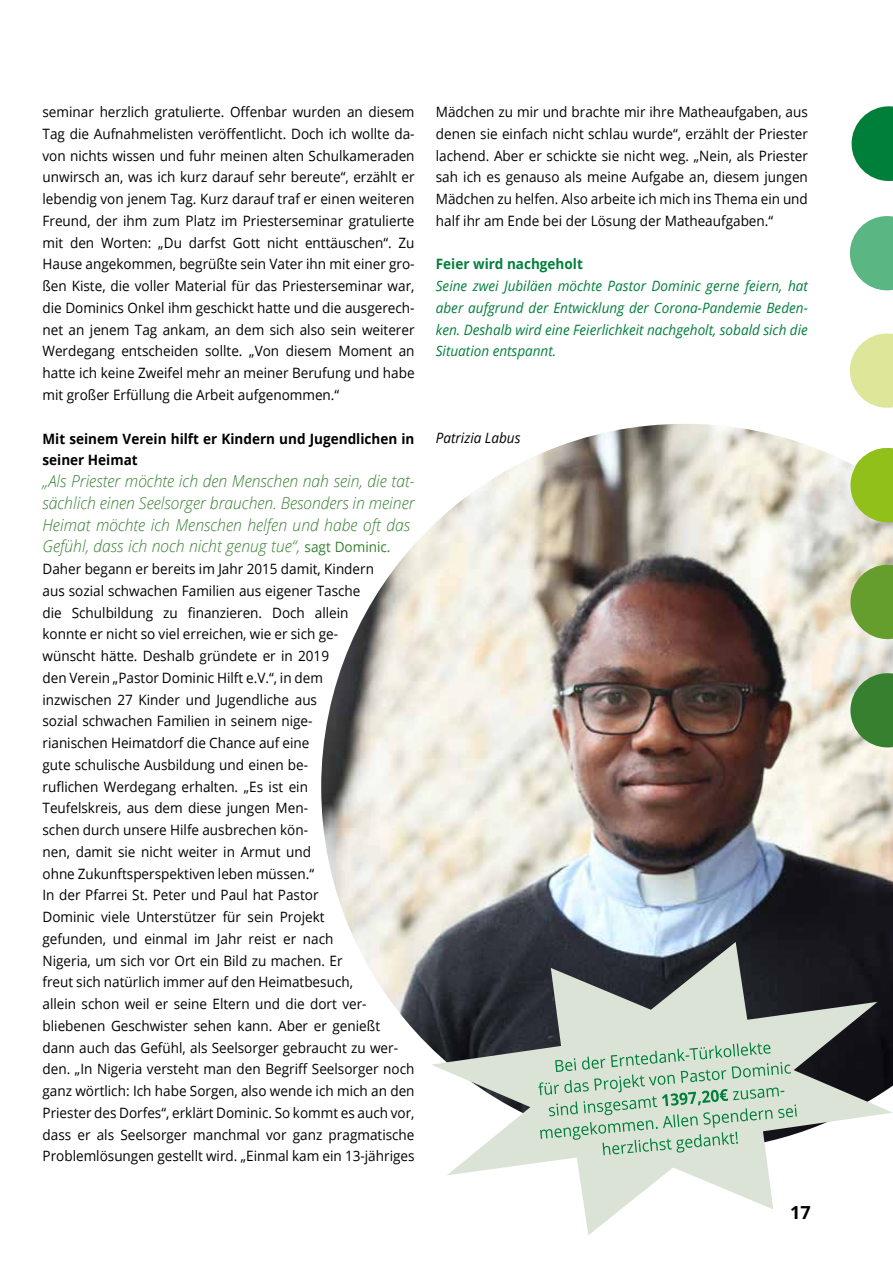
<style>
.page{position:relative;width:893px;height:1263px;background:#fff}
.page>*{position:absolute;margin:0;border:0;box-sizing:border-box;transform-origin:0 0}
.t1{font:700 18px "Open Sans";color:#000}
.t2{font:italic 300 16.5px/21.8px "Open Sans";color:#368030;scale:.95 1}
.t3{font:14.25px/21.8px "Open Sans";color:#000;text-align:justify;scale:.95 1}
.t4{font:italic 14.25px/21.8px "Open Sans";color:#007f3b;text-align:justify;scale:.95 1}
.t5{font:700 14.25px/21.8px "Open Sans";color:#000;scale:.95 1}
.t6{font:700 14.25px "Open Sans";color:#007f3b;scale:.95 1}
.t7{font:italic 14.25px "Open Sans";color:#000;scale:.95 1}
.s1{font-weight:400;font-style:normal;font-size:14.25px}
</style>
<div class="page">
<svg style="left:852px;top:106px;width:41px;height:75px"></svg>
<svg style="left:850px;top:216px;width:43px;height:74px"></svg>
<svg style="left:850px;top:333px;width:43px;height:75px"></svg>
<img style="left:321px;top:424px;width:572px;height:624px">
<svg style="left:850px;top:448px;width:43px;height:74px;background:#a3c942"></svg>
<svg style="left:850px;top:565px;width:43px;height:74px;background:#7fac4e"></svg>
<svg style="left:850px;top:673px;width:43px;height:74px;background:#56914e"></svg>
<svg style="left:431px;top:942px;width:462px;height:293px"></svg>
<svg style="left:538px;top:1042px;width:259px;height:113px;background:#bed4c0"></svg>
<p class="t3" style="left:43px;top:101px;width:393px">seminar herzlich gratulierte. Offenbar wurden an diesem Tag die Aufnahmelisten veröffentlicht. Doch ich wollte da&shy;von nichts wissen und fuhr meinen alten Schulkameraden unwirsch an, was ich kurz darauf sehr bereute“, erzählt er lebendig von jenem Tag. Kurz darauf traf er einen weiteren Freund, der ihm zum Platz im Priesterseminar gratulierte mit den Worten: „Du darfst Gott nicht enttäuschen“. Zu Hause angekommen, begrüßte sein Vater ihn mit einer gro&shy;ßen Kiste, die voller Material für das Priesterseminar war, die Dominics Onkel ihm geschickt hatte und die ausgerech&shy;net an jenem Tag ankam, an dem sich also sein weiterer Werdegang entscheiden sollte. „Von diesem Moment an hatte ich keine Zweifel mehr an meiner Berufung und habe mit großer Erfüllung die Arbeit aufgenommen.“</p>
<p class="t5" style="left:43px;top:427px;width:393px">Mit seinem Verein hilft er Kindern und Jugendlichen in seiner Heimat</p>
<p class="t2" style="left:43px;top:470px;width:393px">„Als Priester möchte ich den Menschen nah sein, die tat&shy;sächlich einen Seelsorger brauchen. Besonders in meiner Heimat möchte ich Menschen helfen und habe oft das Gefühl, dass ich noch nicht genug tue“, <span class="s1">sagt Dominic.</span></p>
<p class="t3" style="left:43px;top:558px;width:393px;text-align:left">Daher begann er bereits im Jahr 2015 damit, Kindern<br>aus sozial schwachen Familien aus eigener Tasche<br>die Schulbildung zu finanzieren. Doch allein<br>konnte er nicht so viel erreichen, wie er sich ge-<br>wünscht hätte. Deshalb gründete er in 2019<br>den Verein „Pastor Dominic Hilft e.V.“, in dem<br>inzwischen 27 Kinder und Jugendliche aus<br>sozial schwachen Familien in seinem nige-<br>rianischen Heimatdorf die Chance auf eine<br>gute schulische Ausbildung und einen be-<br>ruflichen Werdegang erhalten. „Es ist ein<br>Teufelskreis, aus dem diese jungen Men-<br>schen durch unsere Hilfe ausbrechen kön-<br>nen, damit sie nicht weiter in Armut und<br>ohne Zukunftsperspektiven leben müssen.“<br>In der Pfarrei St. Peter und Paul hat Pastor<br>Dominic viele Unterstützer für sein Projekt<br>gefunden, und einmal im Jahr reist er nach<br>Nigeria, um sich vor Ort ein Bild zu machen. Er<br>freut sich natürlich immer auf den Heimatbesuch,<br>allein schon weil er seine Eltern und die dort ver&shy;bliebenen Geschwister sehen kann. Aber er genießt dann auch das Gefühl, als Seelsorger gebraucht zu wer&shy;den. „In Nigeria versteht man den Begriff Seelsorger noch ganz wörtlich: Ich habe Sorgen, also wende ich mich an den Priester des Dorfes“, erklärt Dominic. So kommt es auch vor, dass er als Seelsorger manchmal vor ganz pragmatische Problemlösungen gestellt wird. „Einmal kam ein 13-jähriges</p>
<p class="t3" style="left:436px;top:101px;width:393px">Mädchen zu mir und brachte mir ihre Matheaufgaben, aus denen sie einfach nicht schlau wurde“, erzählt der Priester lachend. Aber er schickte sie nicht weg. „Nein, als Priester sah ich es genauso als meine Aufgabe an, diesem jungen Mädchen zu helfen. Also arbeite ich mich ins Thema ein und half ihr am Ende bei der Lösung der Matheaufgaben.“</p>
<p class="t6" style="left:436px;top:254px;width:156px">Feier wird nachgeholt</p>
<p class="t4" style="left:436px;top:275px;width:393px">Seine zwei Jubiläen möchte Pastor Dominic gerne feiern, hat aber aufgrund der Entwicklung der Corona-Pandemie Beden&shy;ken. Deshalb wird eine Feierlichkeit nachgeholt, sobald sich die Situation entspannt.</p>
<p class="t7" style="left:436px;top:428px;width:91px">Patrizia Labus</p>
<p class="t1" style="left:790px;top:1200px;width:22px">17</p>
</div>
